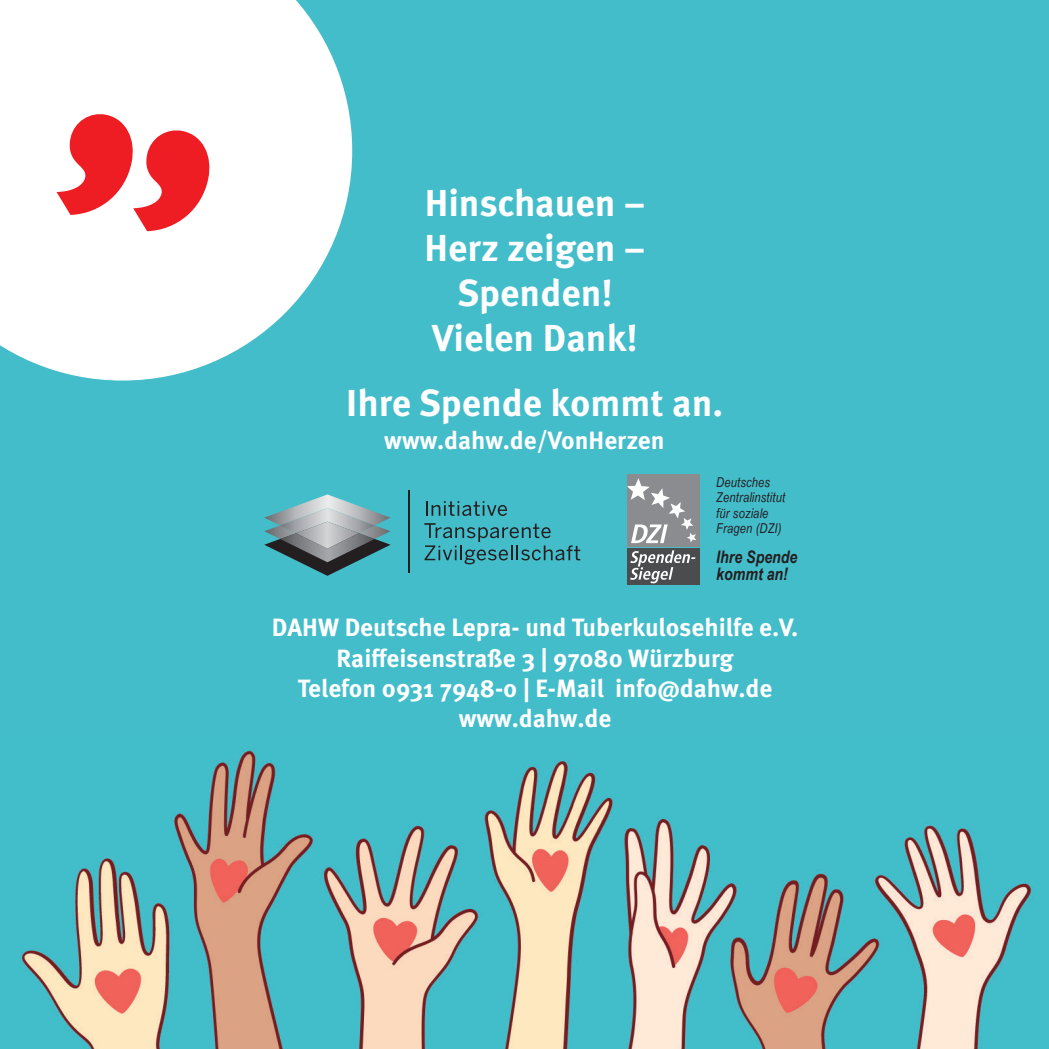
<style>
.page{position:relative;width:1049px;height:1049px;background:#fff}
.page>*{position:absolute;margin:0;border:0;box-sizing:border-box;transform-origin:0 0}
.t1{font:700 37.5px/45px "Meta OT";color:#fff;text-align:center}
.t2{font:700 25px/30px "Meta OT";color:#fff;text-align:center}
.t3{font:italic 700 17.25px/17.2px "Arial Narrow";color:#231f20}
.t4{font:italic 13.5px/15.2px "Arial Narrow";letter-spacing:.01em;color:#231f20}
</style>
<div class="page">
<div style="left:0;top:0;width:1049px;height:734px;background:#44bdcb"></div>
<svg style="left:0;top:0;width:352px;height:381px;background:#e5f6f7"></svg>
<img style="left:0;top:734px;width:1049px;height:315px">
<svg style="left:264px;top:494px;width:127px;height:82px"></svg>
<img style="left:280px;top:508px;width:95px;height:25px">
<img style="left:296px;top:521px;width:63px;height:28px">
<svg style="left:426px;top:501px;width:81px;height:15px"></svg>
<svg style="left:424px;top:523px;width:156px;height:41px"></svg>
<hr style="left:408px;top:490px;width:2px;height:83px;background:#231f20">
<div style="left:627px;top:474px;width:73px;height:73px;background:#8a8c8f"></div>
<div style="left:627px;top:549px;width:73px;height:36px;background:#4b4c4d"></div>
<svg style="left:630px;top:550px;width:65px;height:33px"></svg>
<svg style="left:627px;top:478px;width:69px;height:65px"></svg>
<div style="left:53px;top:108px;width:164px;height:133px;background:#fff"></div>
<h1 class="t1" style="left:425px;top:181px;width:222px">Hinschauen –<br>Herz zeigen –<br>Spenden!<br>Vielen Dank!</h1>
<h1 class="t1" style="left:346px;top:382px;width:379px">Ihre Spende kommt an.</h1>
<p class="t2" style="left:384px;top:426px;width:282px">www.dahw.de/VonHerzen</p>
<p class="t4" style="left:716px;top:474px;width:70px">Deutsches<br>Zentralinstitut für soziale<br>Fragen (DZI)</p>
<p class="t3" style="left:716px;top:547px;width:83px">Ihre Spende kommt an!</p>
<p class="t2" style="left:272px;top:614px;width:528px">DAHW Deutsche Lepra- und Tuberkulosehilfe e.V.<br>Raiffeisenstraße 3 | 97080 Würzburg<br>Telefon 0931 7948-0 | E-Mail info@dahw.de www.dahw.de</p>
</div>
